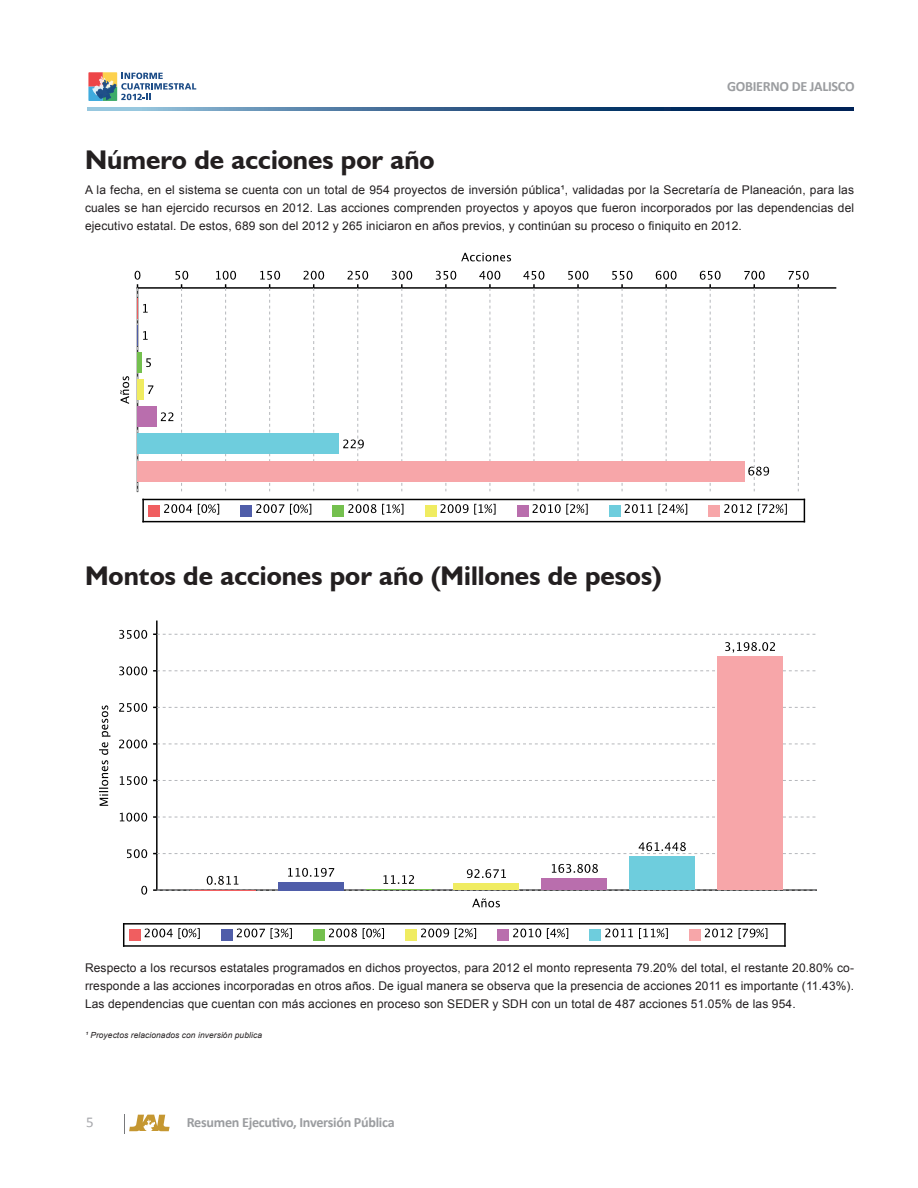
<style>
.page{position:relative;width:918px;height:1188px;background:#fff}
.page>*{position:absolute;margin:0;border:0;box-sizing:border-box;transform-origin:0 0}
.t1{font:700 27px "Humanist 521 BT";color:#231f20}
.t2{font:15px "Calibri";color:#a8a9ad}
.t3{font:700 14.1px "Calibri";letter-spacing:-.02em;color:#9b9da0}
.t4{font:12px/18px "Arial";letter-spacing:.01em;color:#231f20;text-align:justify}
.t5{font:italic 8.4px "Arial";letter-spacing:.01em;color:#231f20}
</style>
<div class="page">
<svg style="left:88px;top:72px;width:108px;height:29px"></svg>
<svg style="left:124px;top:1114px;width:46px;height:20px"></svg>
<svg style="left:87px;top:107px;width:766px;height:4px;background:#38628d"></svg>
<div style="left:142px;top:499px;width:663px;height:23px;background:linear-gradient(to right,#fefefe,#fefefe)"></div>
<hr style="left:143px;top:499px;width:661px;height:1px;background:#000">
<hr style="left:143px;top:521px;width:661px;height:1px;background:#000">
<hr style="left:142px;top:499px;width:2px;height:23px;background:#000">
<svg style="left:804px;top:499px;width:1px;height:23px"></svg>
<div style="left:148px;top:505px;width:12px;height:11px;background:#f05e60"></div>
<svg style="left:164px;top:504px;width:55px;height:11px"></svg>
<div style="left:240px;top:505px;width:12px;height:11px;background:#4f5da9"></div>
<svg style="left:256px;top:504px;width:55px;height:11px"></svg>
<div style="left:333px;top:505px;width:11px;height:11px;background:#74c04e"></div>
<svg style="left:348px;top:504px;width:55px;height:11px"></svg>
<div style="left:425px;top:505px;width:11px;height:11px;background:#f0ec61"></div>
<svg style="left:440px;top:504px;width:56px;height:11px"></svg>
<div style="left:517px;top:505px;width:12px;height:11px;background:#b96ead"></div>
<svg style="left:533px;top:504px;width:55px;height:11px"></svg>
<div style="left:609px;top:505px;width:12px;height:11px;background:#6ecddd"></div>
<svg style="left:625px;top:504px;width:62px;height:11px"></svg>
<div style="left:709px;top:505px;width:11px;height:11px;background:#f7a6a9"></div>
<svg style="left:724px;top:504px;width:63px;height:11px"></svg>
<hr style="left:138px;top:287px;width:698px;height:2px;background:#000">
<svg style="left:461px;top:253px;width:50px;height:8px"></svg>
<svg style="left:120px;top:376px;width:9px;height:28px"></svg>
<svg style="left:216px;top:271px;width:20px;height:219px"></svg>
<svg style="left:260px;top:271px;width:20px;height:219px"></svg>
<svg style="left:304px;top:271px;width:20px;height:219px"></svg>
<svg style="left:392px;top:271px;width:20px;height:219px"></svg>
<svg style="left:436px;top:271px;width:20px;height:219px"></svg>
<svg style="left:479px;top:271px;width:21px;height:219px"></svg>
<svg style="left:523px;top:271px;width:21px;height:219px"></svg>
<svg style="left:568px;top:271px;width:20px;height:219px"></svg>
<svg style="left:612px;top:271px;width:21px;height:219px"></svg>
<svg style="left:656px;top:271px;width:21px;height:219px"></svg>
<svg style="left:700px;top:271px;width:21px;height:219px"></svg>
<svg style="left:788px;top:271px;width:21px;height:219px"></svg>
<svg style="left:135px;top:271px;width:18px;height:220px"></svg>
<div style="left:138px;top:407px;width:19px;height:20px;background:#b96ead"></div>
<svg style="left:161px;top:271px;width:27px;height:219px"></svg>
<div style="left:138px;top:434px;width:201px;height:20px;background:#6ecddd"></div>
<svg style="left:343px;top:271px;width:25px;height:219px"></svg>
<div style="left:138px;top:461px;width:607px;height:20px;background:#f7a6a9"></div>
<svg style="left:744px;top:271px;width:25px;height:219px"></svg>
<hr style="left:124px;top:923px;width:661px;height:2px;background:#000">
<hr style="left:124px;top:945px;width:661px;height:2px;background:#000">
<svg style="left:123px;top:924px;width:1px;height:22px"></svg>
<hr style="left:784px;top:924px;width:2px;height:22px;background:#000">
<div style="left:129px;top:929px;width:12px;height:12px;background:#f05e60"></div>
<svg style="left:145px;top:928px;width:55px;height:11px"></svg>
<div style="left:221px;top:929px;width:12px;height:12px;background:#4f5da9"></div>
<svg style="left:237px;top:928px;width:55px;height:11px"></svg>
<div style="left:313px;top:929px;width:12px;height:12px;background:#74c04e"></div>
<svg style="left:329px;top:928px;width:55px;height:11px"></svg>
<div style="left:405px;top:929px;width:12px;height:12px;background:#f0ec61"></div>
<svg style="left:421px;top:928px;width:55px;height:11px"></svg>
<div style="left:497px;top:929px;width:12px;height:12px;background:#b96ead"></div>
<svg style="left:513px;top:928px;width:55px;height:11px"></svg>
<div style="left:589px;top:929px;width:12px;height:12px;background:#6ecddd"></div>
<svg style="left:605px;top:928px;width:63px;height:11px"></svg>
<div style="left:689px;top:929px;width:12px;height:12px;background:#f7a6a9"></div>
<svg style="left:705px;top:928px;width:62px;height:11px"></svg>
<svg style="left:472px;top:899px;width:28px;height:8px"></svg>
<svg style="left:141px;top:886px;width:6px;height:9px"></svg>
<svg style="left:127px;top:849px;width:20px;height:9px"></svg>
<svg style="left:120px;top:813px;width:27px;height:9px"></svg>
<svg style="left:120px;top:776px;width:27px;height:9px"></svg>
<svg style="left:119px;top:740px;width:28px;height:8px"></svg>
<svg style="left:119px;top:703px;width:28px;height:9px"></svg>
<svg style="left:119px;top:666px;width:28px;height:9px"></svg>
<svg style="left:119px;top:630px;width:28px;height:9px"></svg>
<svg style="left:99px;top:705px;width:11px;height:101px"></svg>
<svg style="left:154px;top:816px;width:661px;height:2px"></svg>
<svg style="left:154px;top:780px;width:661px;height:1px"></svg>
<svg style="left:154px;top:743px;width:661px;height:2px"></svg>
<svg style="left:154px;top:707px;width:661px;height:1px"></svg>
<svg style="left:154px;top:670px;width:661px;height:2px"></svg>
<svg style="left:154px;top:634px;width:661px;height:1px"></svg>
<svg style="left:154px;top:864px;width:453px;height:27px"></svg>
<div style="left:629px;top:856px;width:66px;height:34px;background:#6ecddd"></div>
<svg style="left:154px;top:842px;width:661px;height:12px"></svg>
<div style="left:717px;top:656px;width:66px;height:234px;background:#f7a6a9"></div>
<svg style="left:725px;top:642px;width:50px;height:11px"></svg>
<h1 class="t1" style="left:85px;top:143px;width:351px">Número de acciones por año</h1>
<p class="t3" style="left:727px;top:78px;width:129px">GOBIERNO DE JALISCO</p>
<p class="t4" style="left:85px;top:181px;width:771px">A la fecha, en el sistema se cuenta con un total de 954 proyectos de inversión pública¹, validadas por la Secretaría de Planeación, para las cuales se han ejercido recursos en 2012. Las acciones comprenden proyectos y apoyos que fueron incorporados por las dependencias del ejecutivo estatal. De estos, 689 son del 2012 y 265 iniciaron en años previos, y continúan su proceso o finiquito en 2012.</p>
<h1 class="t1" style="left:85px;top:559px;width:578px">Montos de acciones por año (Millones de pesos)</h1>
<p class="t4" style="left:85px;top:959px;width:771px">Respecto a los recursos estatales programados en dichos proyectos, para 2012 el monto representa 79.20% del total, el restante 20.80% co&shy;rresponde a las acciones incorporadas en otros años. De igual manera se observa que la presencia de acciones 2011 es importante (11.43%).<br>Las dependencias que cuentan con más acciones en proceso son SEDER y SDH con un total de 487 acciones 51.05% de las 954.</p>
<p class="t5" style="left:85px;top:1029px;width:178px">¹ Proyectos relacionados con inversión publica</p>
<p class="t2" style="left:86px;top:1113px;width:9px">5</p>
<p class="t3" style="left:187px;top:1113px;width:209px">Resumen Ejecutivo, Inversión Pública</p>
</div>
